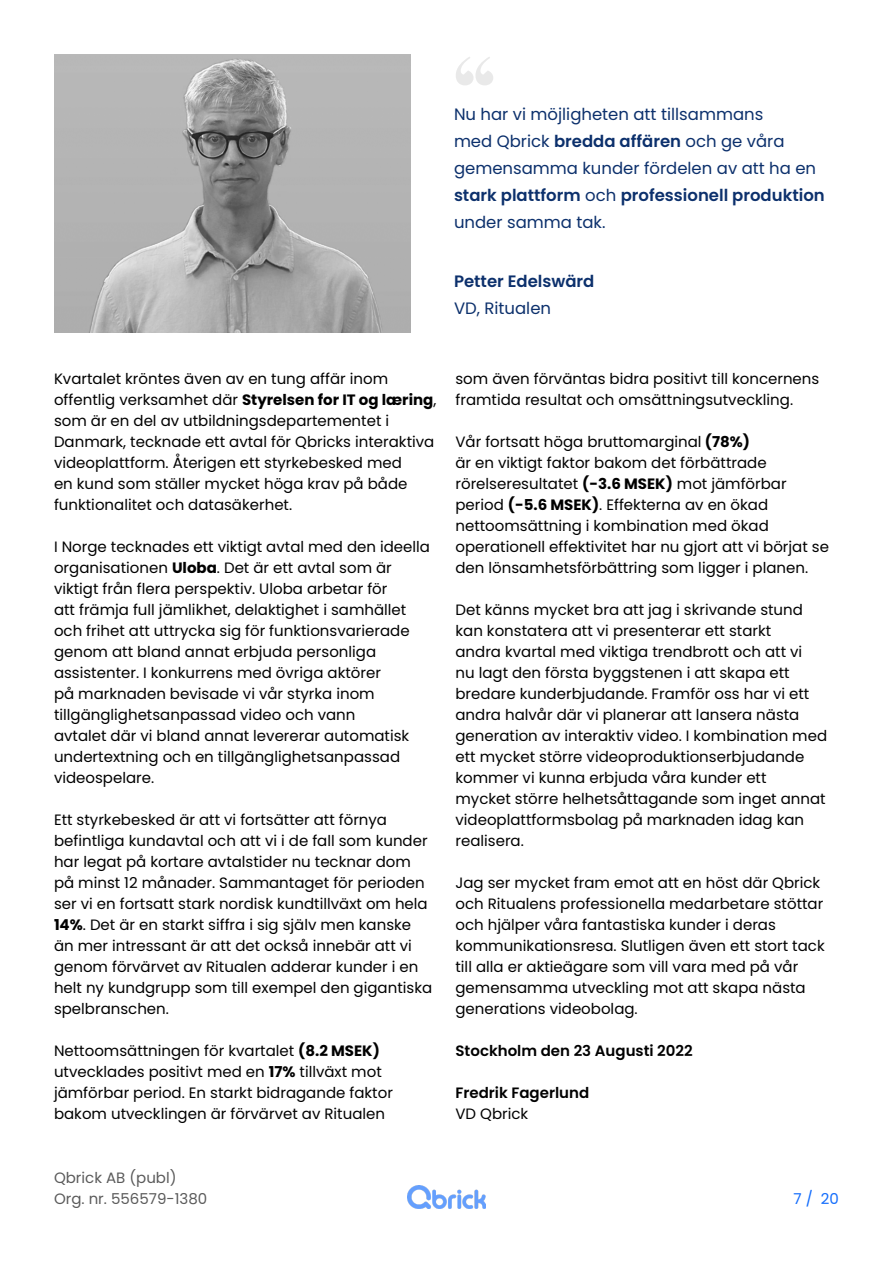
<style>
.page{position:relative;width:893px;height:1263px;background:#fff}
.page>*{position:absolute;margin:0;border:0;box-sizing:border-box;transform-origin:0 0}
.t1{font:105px "Abril Fatface";color:#000}
.t2{font:16.5px/27px "Poppins";color:#0c306c}
.t3{font:600 16.5px "Poppins";color:#0c306c}
.t4{font:15px/21px "Poppins";color:#000}
.t5{font:600 15px "Poppins";color:#000}
.t6{font:15px "Poppins";color:#126cfc}
.s1{font-weight:600}
.s2{font-weight:700}
</style>
<div class="page">
<img style="left:407px;top:1185px;width:79px;height:24px">
<img style="left:54px;top:54px;width:356px;height:278px">
<h1 class="t1" style="left:451px;top:25px;width:49px">“</h1>
<p class="t2" style="left:454px;top:101px;width:372px">Nu har vi möjligheten att tillsammans<br>med Qbrick <span class="s1">bredda affären</span> och ge våra gemensamma kunder fördelen av att ha en <span class="s1">stark plattform</span> och <span class="s1">professionell produktion </span>under samma tak.</p>
<p class="t3" style="left:454px;top:271px;width:142px">Petter Edelswärd</p>
<p class="t2" style="left:454px;top:294px;width:99px">VD, Ritualen</p>
<p class="t4" style="left:54px;top:368px;width:384px">Kvartalet kröntes även av en tung affär inom offentlig verksamhet där <span class="s2">Styrelsen for IT og læring</span>, som är en del av utbildningsdepartementet i Danmark, tecknade ett avtal för Qbricks interaktiva videoplattform. Återigen ett styrkebesked med<br>en kund som ställer mycket höga krav på både funktionalitet och datasäkerhet.</p>
<p class="t4" style="left:54px;top:536px;width:378px">I Norge tecknades ett viktigt avtal med den ideella organisationen <span class="s2">Uloba</span>. Det är ett avtal som är viktigt från flera perspektiv. Uloba arbetar för<br>att främja full jämlikhet, delaktighet i samhället och frihet att uttrycka sig för funktionsvarierade genom att bland annat erbjuda personliga assistenter. I konkurrens med övriga aktörer<br>på marknaden bevisade vi vår styrka inom tillgänglighetsanpassad video och vann<br>avtalet där vi bland annat levererar automatisk undertextning och en tillgänglighetsanpassad videospelare.</p>
<p class="t4" style="left:54px;top:809px;width:380px">Ett styrkebesked är att vi fortsätter att förnya befintliga kundavtal och att vi i de fall som kunder har legat på kortare avtalstider nu tecknar dom på minst 12 månader. Sammantaget för perioden ser vi en fortsatt stark nordisk kundtillväxt om hela <span class="s2">14%</span>. Det är en starkt siffra i sig själv men kanske än mer intressant är att det också innebär att vi genom förvärvet av Ritualen adderar kunder i en helt ny kundgrupp som till exempel den gigantiska spelbranschen.</p>
<p class="t4" style="left:54px;top:1040px;width:340px">Nettoomsättningen för kvartalet <span class="s2">(8.2 MSEK) </span>utvecklades positivt med en <span class="s2">17%</span> tillväxt mot jämförbar period. En starkt bidragande faktor bakom utvecklingen är förvärvet av Ritualen</p>
<p class="t4" style="left:54px;top:1167px;width:155px">Qbrick AB (publ)<br>Org. nr. 556579-1380</p>
<p class="t4" style="left:455px;top:368px;width:365px">som även förväntas bidra positivt till koncernens framtida resultat och omsättningsutveckling.</p>
<p class="t4" style="left:455px;top:431px;width:375px">Vår fortsatt höga bruttomarginal <span class="s2">(78%)<br></span>är en viktigt faktor bakom det förbättrade rörelseresultatet <span class="s2">(-3.6 MSEK)</span> mot jämförbar period <span class="s2">(-5.6 MSEK)</span>. Effekterna av en ökad nettoomsättning i kombination med ökad operationell effektivitet har nu gjort att vi börjat se den lönsamhetsförbättring som ligger i planen.</p>
<p class="t4" style="left:455px;top:599px;width:373px">Det känns mycket bra att jag i skrivande stund kan konstatera att vi presenterar ett starkt<br>andra kvartal med viktiga trendbrott och att vi<br>nu lagt den första byggstenen i att skapa ett bredare kunderbjudande. Framför oss har vi ett andra halvår där vi planerar att lansera nästa generation av interaktiv video. I kombination med ett mycket större videoproduktionserbjudande kommer vi kunna erbjuda våra kunder ett<br>mycket större helhetsåttagande som inget annat videoplattformsbolag på marknaden idag kan realisera.</p>
<p class="t4" style="left:455px;top:872px;width:371px">Jag ser mycket fram emot att en höst där Qbrick och Ritualens professionella medarbetare stöttar och hjälper våra fantastiska kunder i deras kommunikationsresa. Slutligen även ett stort tack till alla er aktieägare som vill vara med på vår gemensamma utveckling mot att skapa nästa generations videobolag.</p>
<p class="t5" style="left:455px;top:1042px;width:239px">Stockholm den 23 Augusti 2022</p>
<p class="t5" style="left:455px;top:1084px;width:135px">Fredrik Fagerlund</p>
<p class="t4" style="left:455px;top:1103px;width:74px">VD Qbrick</p>
<p class="t6" style="left:794px;top:1190px;width:47px">7 / 20</p>
</div>
